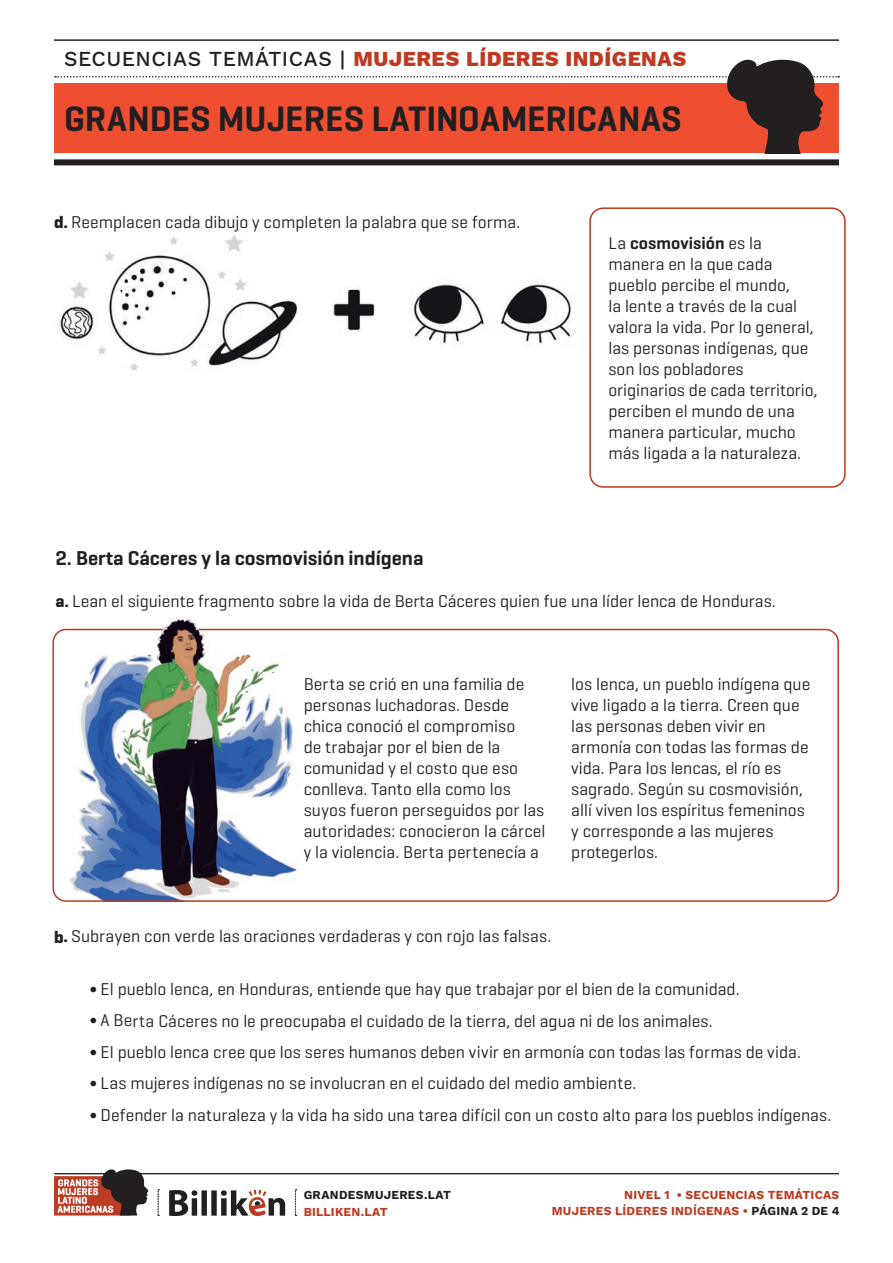
<style>
.page{position:relative;width:893px;height:1263px;background:#fff}
.page>*{position:absolute;margin:0;border:0;box-sizing:border-box;transform-origin:0 0}
.t1{font:600 36px "Geogrotesque";color:#231f20}
.t2{font:21px "Work Sans";letter-spacing:.025em;color:#bc3b22}
.TEXTO_BASE{font:600 20.4px "Geogrotesque";color:#231f20}
.TEXTO_BASE-2{font:17.4px/21px "Geogrotesque";color:#231f20}
.t3{font:12px/16.8px "Work Sans";letter-spacing:.02em;color:#bc3b22;text-align:right}
.t4{font:12px "Work Sans";letter-spacing:.025em;color:#231f20}
.s1{color:#231f20}
.s2{font-weight:700}
.s3{font-weight:600}
</style>
<div class="page">
<div style="left:54px;top:159px;width:785px;height:6px;background:#231f20"></div>
<hr style="left:54px;top:39px;width:785px;height:2px;background:#231f20">
<svg style="left:55px;top:60px;width:784px;height:93px"></svg>
<svg style="left:169px;top:1190px;width:116px;height:26px"></svg>
<svg style="left:54px;top:1169px;width:95px;height:46px"></svg>
<hr style="left:54px;top:1173px;width:785px;height:1px;background:#231f20">
<svg style="left:158px;top:1189px;width:1px;height:27px"></svg>
<svg style="left:295px;top:1189px;width:2px;height:27px"></svg>
<img style="left:59px;top:234px;width:513px;height:137px">
<img style="left:60px;top:628px;width:243px;height:271px">
<div style="left:52px;top:629px;width:787px;height:273px;border:2px solid #bc3b22;border-radius:13px"></div>
<div style="left:589px;top:207px;width:257px;height:281px;border:2px solid #bc3b22;border-radius:13px"></div>
<img style="left:164px;top:619px;width:34px;height:31px">
<p class="t2" style="left:64px;top:43px;width:624px"><span class="s1">SECUENCIAS TEMÁTICAS |</span> MUJERES LÍDERES INDÍGENAS</p>
<h1 class="t1" style="left:64px;top:96px;width:619px">GRANDES MUJERES LATINOAMERICANAS</h1>
<p class="TEXTO_BASE-2" style="left:54px;top:211px;width:468px"><span class="s2">d.</span> Reemplacen cada dibujo y completen la palabra que se forma.</p>
<p class="TEXTO_BASE-2" style="left:608px;top:232px;width:211px">La <span class="s3">cosmovisión</span> es la manera en la que cada pueblo percibe el mundo,<br>la lente a través de la cual valora la vida. Por lo general, las personas indígenas, que son los pobladores originarios de cada territorio, perciben el mundo de una manera particular, mucho más ligada a la naturaleza.</p>
<p class="TEXTO_BASE" style="left:55px;top:545px;width:370px">2. Berta Cáceres y la cosmovisión indígena</p>
<p class="TEXTO_BASE-2" style="left:55px;top:590px;width:722px"><span class="s2">a.</span> Lean el siguiente fragmento sobre la vida de Berta Cáceres quien fue una líder lenca de Honduras.</p>
<p class="TEXTO_BASE-2" style="left:304px;top:673px;width:243px">Berta se crió en una familia de personas luchadoras. Desde chica conoció el compromiso<br>de trabajar por el bien de la comunidad y el costo que eso conlleva. Tanto ella como los suyos fueron perseguidos por las autoridades: conocieron la cárcel y la violencia. Berta pertenecía a</p>
<p class="TEXTO_BASE-2" style="left:571px;top:673px;width:240px">los lenca, un pueblo indígena que vive ligado a la tierra. Creen que las personas deben vivir en armonía con todas las formas de vida. Para los lencas, el río es sagrado. Según su cosmovisión, allí viven los espíritus femeninos y corresponde a las mujeres protegerlos.</p>
<p class="TEXTO_BASE-2" style="left:54px;top:925px;width:499px"><span class="s2">b.</span> Subrayen con verde las oraciones verdaderas y con rojo las falsas.</p>
<p class="TEXTO_BASE-2" style="left:90px;top:978px;width:651px">∫ El pueblo lenca, en Honduras, entiende que hay que trabajar por el bien de la comunidad.</p>
<p class="TEXTO_BASE-2" style="left:90px;top:1009px;width:624px">∫ A Berta Cáceres no le preocupaba el cuidado de la tierra, del agua ni de los animales.</p>
<p class="TEXTO_BASE-2" style="left:90px;top:1041px;width:712px">∫ El pueblo lenca cree que los seres humanos deben vivir en armonía con todas las formas de vida.</p>
<p class="TEXTO_BASE-2" style="left:90px;top:1072px;width:548px">∫ Las mujeres indígenas no se involucran en el cuidado del medio ambiente.</p>
<p class="TEXTO_BASE-2" style="left:90px;top:1104px;width:743px">∫ Defender la naturaleza y la vida ha sido una tarea difícil con un costo alto para los pueblos indígenas.</p>
<p class="t4" style="left:304px;top:1185px;width:149px">GRANDESMUJERES.LAT</p>
<p class="t3" style="left:304px;top:1203px;width:86px">BILLIKEN.LAT</p>
<p class="t3" style="left:552px;top:1186px;width:289px">NIVEL 1 • SECUENCIAS TEMÁTICAS<br>MUJERES LÍDERES INDÍGENAS • <span class="s1">PÁGINA 2 DE 4</span></p>
</div>
